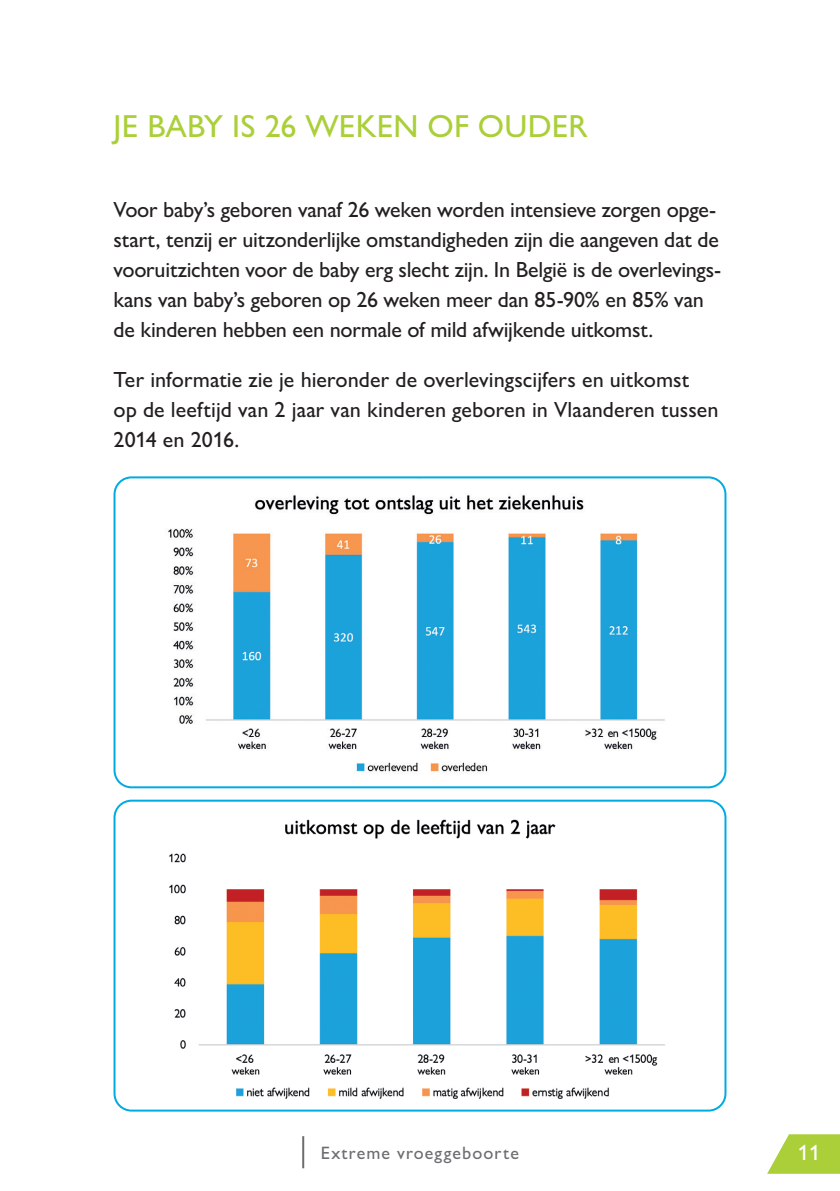
<style>
.page{position:relative;width:840px;height:1191px;background:#fff}
.page>*{position:absolute;margin:0;border:0;box-sizing:border-box;transform-origin:0 0}
.t1{font:500 32px "Gill Sans Nova";letter-spacing:.005em;color:#abcf38}
.t2{font:500 22px/30px "Gill Sans Nova";letter-spacing:-.01em;color:#231f20}
.t3{font:500 22px "Gill Sans Nova";color:#fff}
.t4{font:500 18px "Gill Sans Nova";letter-spacing:.06em;color:#6c6d70}
</style>
<div class="page">
<svg style="left:767px;top:1134px;width:72px;height:39px"></svg>
<hr style="left:302px;top:1136px;width:2px;height:32px;background:#6c6d70">
<img style="left:168px;top:495px;width:497px;height:277px">
<div style="left:113px;top:476px;width:613px;height:312px;border:2px solid #00abe1;border-radius:17px"></div>
<img style="left:169px;top:819px;width:496px;height:280px">
<div style="left:113px;top:799px;width:613px;height:312px;border:2px solid #00abe1;border-radius:17px"></div>
<h1 class="t1" style="left:113px;top:106px;width:475px">JE BABY IS 26 WEKEN OF OUDER</h1>
<p class="t2" style="left:113px;top:194px;width:609px">Voor baby’s geboren vanaf 26 weken worden intensieve zorgen opge&shy;start, tenzij er uitzonderlijke omstandigheden zijn die aangeven dat de vooruitzichten voor de baby erg slecht zijn. In België is de overlevings&shy;kans van baby’s geboren op 26 weken meer dan 85-90% en 85% van de kinderen hebben een normale of mild afwijkende uitkomst.</p>
<p class="t2" style="left:113px;top:364px;width:606px">Ter informatie zie je hieronder de overlevingscijfers en uitkomst<br>op de leeftijd van 2 jaar van kinderen geboren in Vlaanderen tussen<br>2014 en 2016.</p>
<p class="t4" style="left:321px;top:1141px;width:200px">Extreme vroeggeboorte</p>
<p class="t3" style="left:797px;top:1138px;width:23px">11</p>
</div>
